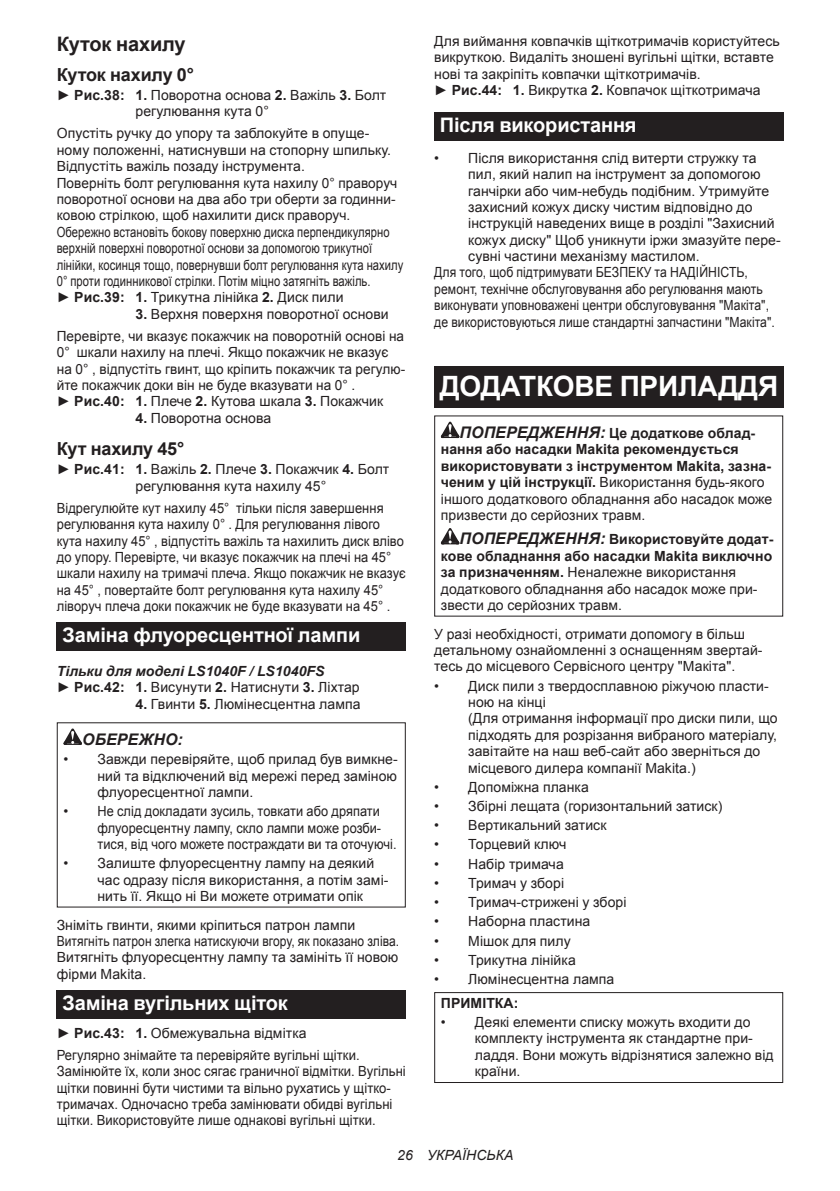
<style>
.page{position:relative;width:840px;height:1191px;background:#fff}
.page>*{position:absolute;margin:0;border:0;box-sizing:border-box;transform-origin:0 0}
.t1{font:700 28px "Arial";letter-spacing:-.01em;color:#fff}
.t2{font:700 20px "Arial";letter-spacing:-.01em;color:#fff}
.t3{font:700 20px "Arial";letter-spacing:-.01em;color:#231f20}
.t4{font:700 18px "Arial";letter-spacing:-.01em;color:#231f20}
.t5{font:italic 700 16px "Arial";letter-spacing:.005em;color:#231f20}
.t6{font:14px/16.4px "Arial";letter-spacing:.005em;color:#231f20}
.t7{font:14px/16.4px "Arial";letter-spacing:.005em;color:#231f20;scale:.92 1}
.t8{font:700 14px/16.4px "Arial";letter-spacing:.005em;color:#231f20}
.t9{font:14px "Arial";letter-spacing:.005em;color:#231f20;scale:.87 1}
.t10{font:14px/16.4px "Arial";letter-spacing:.005em;color:#231f20;scale:.93 1}
.t11{font:italic 700 14px/16.4px "Arial";letter-spacing:.005em;color:#231f20}
.t12{font:italic 14px "Arial";letter-spacing:.005em;color:#231f20}
.s1{font-weight:700}
.s2{font-weight:400;font-style:normal}
.s3{font-style:normal}
.s4{font-style:italic;font-size:16px}
.s5{font-weight:400}
.s6{font-weight:700;font-style:italic;font-size:16px}
</style>
<div class="page">
<div style="left:57px;top:622px;width:348px;height:29px;background:#231f20"></div>
<svg style="left:63px;top:728px;width:19px;height:17px"></svg>
<div style="left:57px;top:990px;width:348px;height:28px;background:#231f20"></div>
<div style="left:434px;top:112px;width:348px;height:29px;background:#231f20"></div>
<div style="left:434px;top:366px;width:348px;height:41px;background:#231f20"></div>
<svg style="left:440px;top:422px;width:19px;height:16px"></svg>
<svg style="left:440px;top:528px;width:19px;height:16px"></svg>
<div style="left:434px;top:992px;width:348px;height:91px;border:1px solid #231f20"></div>
<h2 class="t3" style="left:57px;top:31px;width:130px">Куток нахилу</h2>
<p class="t4" style="left:57px;top:62px;width:139px">Куток нахилу 0°</p>
<p class="t6" style="left:135px;top:87px;width:252px;text-indent:-79px">► <span class="s1">Рис.38: 1.</span> Поворотна основа <span class="s1">2.</span> Важіль <span class="s1">3.</span> Болт регулювання кута 0°</p>
<p class="t6" style="left:57px;top:125px;width:348px">Опустіть ручку до упору та заблокуйте в опуще&shy;ному положенні, натиснувши на стопорну шпильку.<br>Відпустіть важіль позаду інструмента.<br>Поверніть болт регулювання кута нахилу 0° праворуч поворотної основи на два або три оберти за годинни&shy;ковою стрілкою, щоб нахилити диск праворуч.<br>Обережно встановіть бокову поверхню диска перпендикулярно верхній поверхні поворотної основи за допомогою трикутної лінійки, косинця тощо, повернувши болт регулювання кута нахилу 0° проти годинникової стрілки. Потім міцно затягніть важіль.<br>► <span class="s1">Рис.39: 1.</span> Трикутна лінійка <span class="s1">2.</span> Диск пили</p>
<p class="t6" style="left:57px;top:303px;width:348px;line-height:22px;text-indent:79px"><span class="s1">3.</span> Верхня поверхня поворотної основи<br>Перевірте, чи вказує покажчик на поворотній основі на</p>
<p class="t6" style="left:57px;top:344px;width:350px">0° шкали нахилу на плечі. Якщо покажчик не вказує на 0° , відпустіть гвинт, що кріпить покажчик та регулю&shy;йте покажчик доки він не буде вказувати на 0° .<br>► <span class="s1">Рис.40: 1.</span> Плече <span class="s1">2.</span> Кутова шкала <span class="s1">3.</span> Покажчик</p>
<p class="t6" style="left:135px;top:410px;width:137px"><span class="s1">4.</span> Поворотна основа</p>
<p class="t4" style="left:57px;top:437px;width:129px">Кут нахилу 45°</p>
<p class="t6" style="left:135px;top:461px;width:255px;text-indent:-79px">► <span class="s1">Рис.41: 1.</span> Важіль <span class="s1">2.</span> Плече <span class="s1">3.</span> Покажчик <span class="s1">4.</span> Болт регулювання кута нахилу 45°</p>
<p class="t7" style="left:57px;top:500px;width:381px">Відрегулюйте кут нахилу 45° тільки після завершення регулювання кута нахилу 0° . Для регулювання лівого кута нахилу 45° , відпустіть важіль та нахилить диск вліво до упору. Перевірте, чи вказує покажчик на плечі на 45° шкали нахилу на тримачі плеча. Якщо покажчик не вказує на 45° , повертайте болт регулювання кута нахилу 45° ліворуч плеча доки покажчик не буде вказувати на 45° .</p>
<h2 class="t2" style="left:62px;top:622px;width:299px">Заміна флуоресцентної лампи</h2>
<p class="t11" style="left:57px;top:663px;width:304px">Тільки для моделі LS1040F / LS1040FS<br><span class="s2">►</span> <span class="s3">Рис.42: 1.</span> <span class="s2">Висунути</span> <span class="s3">2.</span> <span class="s2">Натиснути</span> <span class="s3">3.</span> <span class="s2">Ліхтар</span></p>
<p class="t6" style="left:135px;top:695px;width:226px"><span class="s1">4.</span> Гвинти <span class="s1">5.</span> Люмінесцентна лампа</p>
<p class="t5" style="left:82px;top:728px;width:102px">ОБЕРЕЖНО:</p>
<p class="t6" style="left:97px;top:751px;width:301px;text-align:justify;text-indent:-34px">• Завжди перевіряйте, щоб прилад був вимкне&shy;ний та відключений від мережі перед заміною флуоресцентної лампи.</p>
<p class="t6" style="left:97px;top:803px;width:300px;text-indent:-34px">• Не слід докладати зусиль, товкати або дряпати флуоресцентну лампу, скло лампи може розби&shy;тися, від чого можете постраждати ви та оточуючі.</p>
<p class="t6" style="left:97px;top:855px;width:292px;text-indent:-34px">• Залиште флуоресцентну лампу на деякий час одразу після використання, а потім замі&shy;нить її. Якщо ні Ви можете отримати опік</p>
<p class="t6" style="left:57px;top:916px;width:344px">Зніміть гвинти, якими кріпиться патрон лампи Витягніть патрон злегка натискуючи вгору, як показано зліва.<br>Витягніть флуоресцентну лампу та замініть її новою фірми Makita.</p>
<h2 class="t2" style="left:62px;top:989px;width:227px">Заміна вугільних щіток</h2>
<p class="t6" style="left:57px;top:1022px;width:304px;line-height:22px">► <span class="s1">Рис.43: 1.</span> Обмежувальна відмітка<br>Регулярно знімайте та перевіряйте вугільні щітки.</p>
<p class="t10" style="left:57px;top:1063px;width:376px">Замінюйте їх, коли знос сягає граничної відмітки. Вугільні щітки повинні бути чистими та вільно рухатись у щітко&shy;тримачах. Одночасно треба замінювати обидві вугільні щітки. Використовуйте лише однакові вугільні щітки.</p>
<p class="t6" style="left:434px;top:33px;width:347px">Для виймання ковпачків щіткотримачів користуйтесь викруткою. Видаліть зношені вугільні щітки, вставте нові та закріпіть ковпачки щіткотримачів.<br>► <span class="s1">Рис.44: 1.</span> Викрутка <span class="s1">2.</span> Ковпачок щіткотримача</p>
<h2 class="t2" style="left:439px;top:112px;width:198px">Після використання</h2>
<p class="t6" style="left:434px;top:150px;width:324px">• Після використання слід витерти стружку та</p>
<p class="t6" style="left:468px;top:166px;width:293px">пил, який налип на інструмент за допомогою</p>
<p class="t6" style="left:468px;top:183px;width:302px">ганчірки або чим-небудь подібним. Утримуйте</p>
<p class="t6" style="left:468px;top:199px;width:286px">захисний кожух диску чистим відповідно до</p>
<p class="t6" style="left:468px;top:215px;width:308px">інструкцій наведених вище в розділі "Захисний</p>
<p class="t6" style="left:468px;top:232px;width:314px">кожух диску" Щоб уникнути іржи змазуйте пере-</p>
<p class="t6" style="left:468px;top:248px;width:233px">сувні частини механізму мастилом.</p>
<p class="t9" style="left:434px;top:263px;width:362px">Для того, щоб підтримувати БЕЗПЕКУ та НАДІЙНІСТЬ,</p>
<p class="t9" style="left:434px;top:280px;width:379px">ремонт, технічне обслуговування або регулювання мають</p>
<p class="t9" style="left:434px;top:296px;width:386px">виконувати уповноважені центри обслуговування "Макіта",</p>
<p class="t9" style="left:434px;top:312px;width:393px">де використовуються лише стандартні запчастини "Макіта".</p>
<h1 class="t1" style="left:439px;top:367px;width:339px">ДОДАТКОВЕ ПРИЛАДДЯ</h1>
<p class="t8" style="left:440px;top:425px;width:333px;text-indent:19px"><span class="s4">ПОПЕРЕДЖЕННЯ:</span> Це додаткове облад&shy;нання або насадки Makita рекомендується використовувати з інструментом Makita, зазна&shy;ченим у цій інструкції. <span class="s5">Використання будь-якого іншого додаткового обладнання або насадок може призвести до серйозних травм.</span></p>
<p class="t6" style="left:440px;top:531px;width:334px;text-indent:19px"><span class="s6">ПОПЕРЕДЖЕННЯ:</span> <span class="s1">Використовуйте додат&shy;кове обладнання або насадки Makita виключно за призначенням.</span> Неналежне використання додаткового обладнання або насадок може при&shy;звести до серйозних травм.</p>
<p class="t6" style="left:434px;top:625px;width:330px">У разі необхідності, отримати допомогу в більш детальному ознайомленні з оснащенням звертай&shy;тесь до місцевого Сервісного центру "Макіта".</p>
<p class="t6" style="left:468px;top:677px;width:311px;text-indent:-34px">• Диск пили з твердосплавною ріжучою пласти&shy;ною на кінці<br>(Для отримання інформації про диски пили, що підходять для розрізання вибраного матеріалу, завітайте на наш веб-сайт або зверніться до місцевого дилера компанії Makita.)</p>
<p class="t6" style="left:434px;top:779px;width:156px">• Допоміжна планка</p>
<p class="t6" style="left:434px;top:798px;width:290px">• Збірні лещата (горизонтальний затиск)</p>
<p class="t6" style="left:434px;top:817px;width:174px">• Вертикальний затиск</p>
<p class="t6" style="left:434px;top:836px;width:134px">• Торцевий ключ</p>
<p class="t6" style="left:434px;top:855px;width:131px">• Набір тримача</p>
<p class="t6" style="left:434px;top:875px;width:131px">• Тримач у зборі</p>
<p class="t6" style="left:434px;top:894px;width:194px">• Тримач-стрижені у зборі</p>
<p class="t6" style="left:434px;top:913px;width:158px">• Наборна пластина</p>
<p class="t6" style="left:434px;top:932px;width:138px">• Мішок для пилу</p>
<p class="t6" style="left:434px;top:951px;width:143px">• Трикутна лінійка</p>
<p class="t6" style="left:434px;top:971px;width:182px">• Люмінесцентна лампа</p>
<p class="t8" style="left:440px;top:995px;width:79px">ПРИМІТКА:</p>
<p class="t6" style="left:474px;top:1014px;width:300px;text-indent:-34px">• Деякі елементи списку можуть входити до комплекту інструмента як стандартне при&shy;ладдя. Вони можуть відрізнятися залежно від країни.</p>
<p class="t12" style="left:397px;top:1146px;width:118px">26 УКРАЇНСЬКА</p>
</div>
